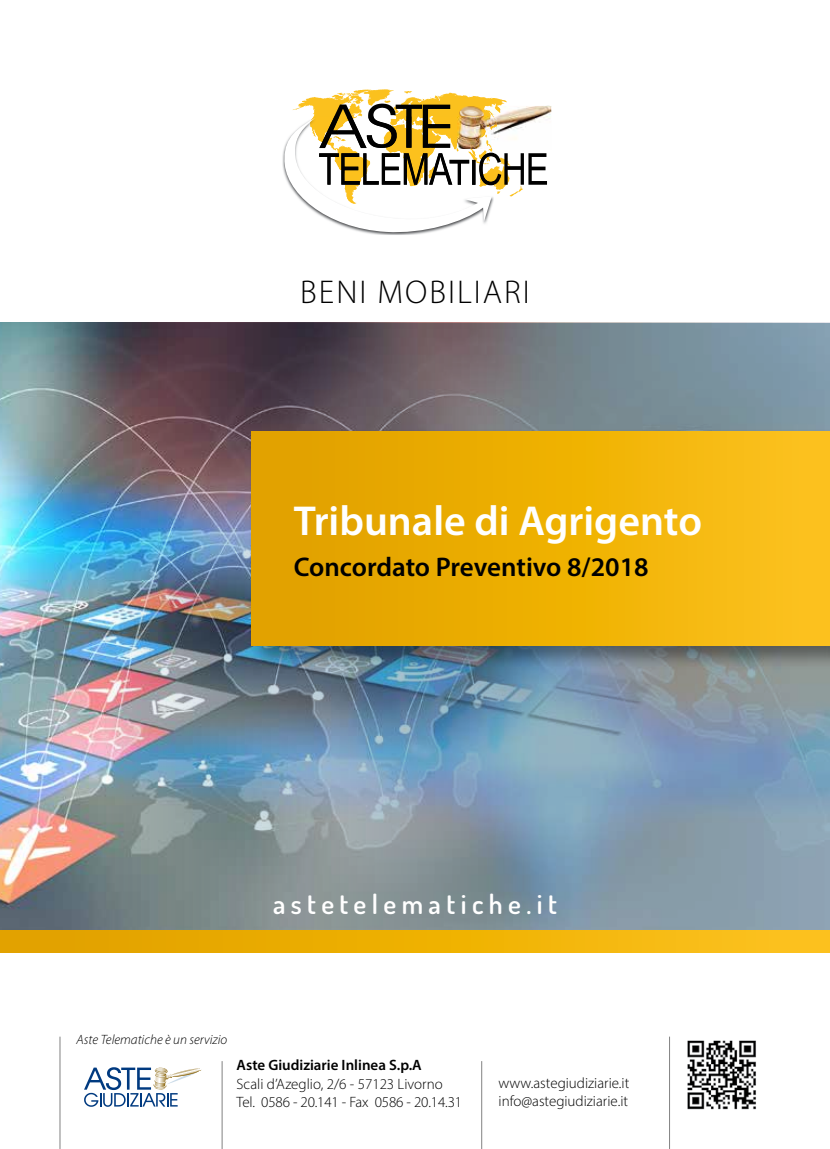
<style>
.page{position:relative;width:830px;height:1149px;background:#fff}
.page>*{position:absolute;margin:0;border:0;box-sizing:border-box;transform-origin:0 0}
.t1{font:600 42px "Myriad Pro";color:#fff}
.t2{font:300 33px "Myriad Pro";letter-spacing:.06em;color:#000}
.t3{font:600 27px "Myriad Pro";letter-spacing:-.005em;color:#000}
.t4{font:600 27px "Dosis";letter-spacing:.2em;color:#fff}
.t5{font:300 15px/18.3px "Myriad Pro";color:#000}
.t6{font:600 15px "Myriad Pro";color:#000}
.t7{font:italic 300 13.5px "Myriad Pro";color:#000}
</style>
<div class="page">
<div style="left:0;top:912px;width:829px;height:40px;background:linear-gradient(to right,#e09f00,#fdc219)"></div>
<img style="left:0;top:323px;width:829px;height:606px">
<svg style="left:283px;top:89px;width:263px;height:145px"></svg>
<hr style="left:60px;top:1036px;width:1px;height:112px;background:#000">
<hr style="left:668px;top:1036px;width:1px;height:112px;background:#000">
<hr style="left:222px;top:1060px;width:1px;height:88px;background:#000">
<hr style="left:481px;top:1060px;width:1px;height:88px;background:#000">
<svg style="left:687px;top:1109px;width:69px;height:1px"></svg>
<img style="left:687px;top:1040px;width:69px;height:69px">
<svg style="left:84px;top:1067px;width:117px;height:39px"></svg>
<div style="left:247px;top:428px;width:582px;height:242px;background:#000;opacity:.4"></div>
<div style="left:251px;top:432px;width:578px;height:213px;background:linear-gradient(to right,#e09f00,#fcc218)"></div>
<h2 class="t2" style="left:300px;top:272px;width:231px">BENI MOBILIARI</h2>
<h1 class="t1" style="left:293px;top:494px;width:409px">Tribunale di Agrigento</h1>
<h3 class="t3" style="left:293px;top:549px;width:356px">Concordato Preventivo 8/2018</h3>
<h3 class="t4" style="left:273px;top:886px;width:285px">astetelematiche.it</h3>
<p class="t7" style="left:77px;top:1030px;width:152px">Aste Telematiche è un servizio</p>
<p class="t6" style="left:236px;top:1055px;width:187px">Aste Giudiziarie Inlinea S.p.A</p>
<p class="t5" style="left:236px;top:1074px;width:227px">Scali d’Azeglio, 2/6 - 57123 Livorno<br>Tel. 0586 - 20.141 - Fax 0586 - 20.14.31</p>
<p class="t5" style="left:498px;top:1073px;width:132px">www.astegiudiziarie.it info@astegiudiziarie.it</p>
</div>
